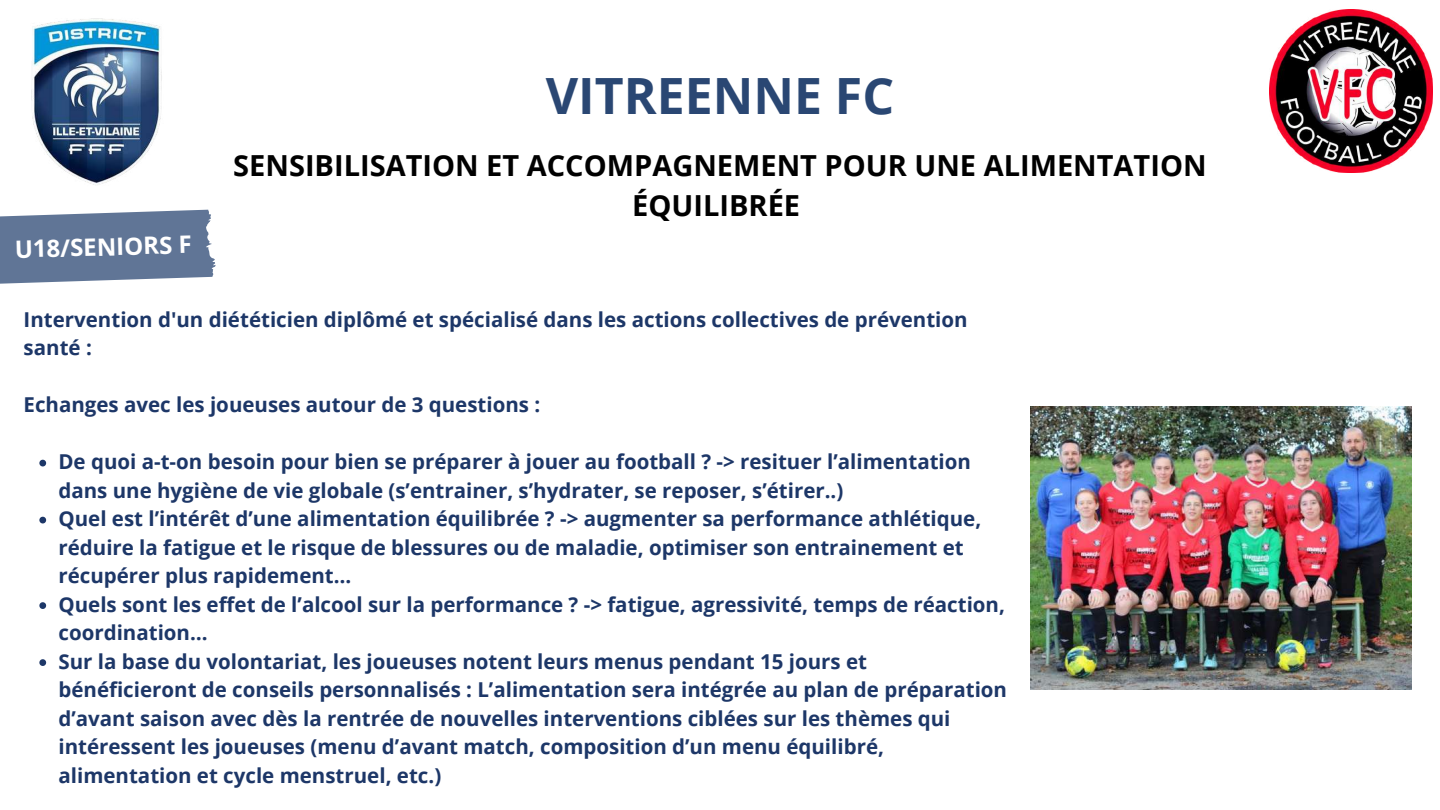
<style>
.page{position:relative;width:1440px;height:810px;background:#fff}
.page>*{position:absolute;margin:0;border:0;box-sizing:border-box;transform-origin:0 0}
.t1{font:700 50px "Open Sans";color:#2a4773}
.t2{font:700 29px/40.5px "Open Sans";color:#000;text-align:center}
.t3{font:700 24px "Open Sans";color:#fff}
.t4{font:700 20.5px/28.5px "Open Sans";color:#1d3768}
</style>
<div class="page">
<img style="left:31px;top:18px;width:131px;height:167px">
<svg style="left:0;top:210px;width:216px;height:74px;background:#7184a1"></svg>
<img style="left:1269px;top:9px;width:164px;height:164px">
<img style="left:1031px;top:407px;width:380px;height:282px">
<svg style="left:39px;top:460px;width:7px;height:6px"></svg>
<svg style="left:39px;top:517px;width:7px;height:6px"></svg>
<svg style="left:39px;top:602px;width:7px;height:7px"></svg>
<svg style="left:39px;top:659px;width:7px;height:7px"></svg>
<h1 class="t1" style="left:546px;top:60px;width:350px">VITREENNE FC</h1>
<p class="t3" style="left:14px;top:233px;width:178px;rotate:-2deg">U18/SENIORS F</p>
<h2 class="t2" style="left:233px;top:144px;width:975px">SENSIBILISATION ET ACCOMPAGNEMENT POUR UNE ALIMENTATION<br>ÉQUILIBRÉE</h2>
<p class="t4" style="left:24px;top:305px;width:946px">Intervention d'un diététicien diplômé et spécialisé dans les actions collectives de prévention santé :</p>
<p class="t4" style="left:24px;top:390px;width:518px">Echanges avec les joueuses autour de 3 questions :</p>
<p class="t4" style="left:58px;top:447px;width:950px">De quoi a-t-on besoin pour bien se préparer à jouer au football ? -&gt; resituer l’alimentation dans une hygiène de vie globale (s’entrainer, s’hydrater, se reposer, s’étirer..)<br>Quel est l’intérêt d’une alimentation équilibrée ? -&gt; augmenter sa performance athlétique, réduire la fatigue et le risque de blessures ou de maladie, optimiser son entrainement et récupérer plus rapidement…<br>Quels sont les effet de l’alcool sur la performance ? -&gt; fatigue, agressivité, temps de réaction, coordination…<br>Sur la base du volontariat, les joueuses notent leurs menus pendant 15 jours et bénéficieront de conseils personnalisés : L’alimentation sera intégrée au plan de préparation d’avant saison avec dès la rentrée de nouvelles interventions ciblées sur les thèmes qui intéressent les joueuses (menu d’avant match, composition d’un menu équilibré, alimentation et cycle menstruel, etc.)</p>
</div>
